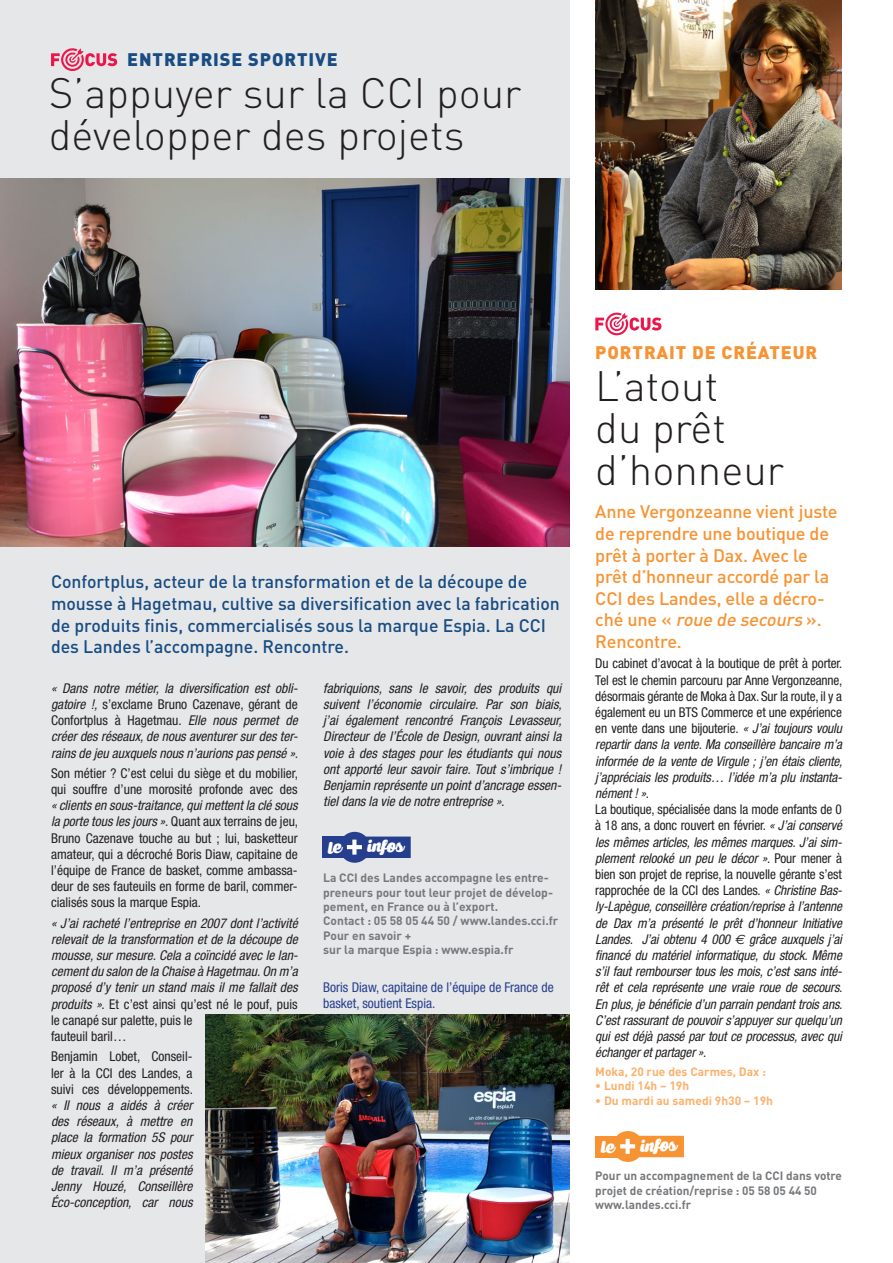
<style>
.page{position:relative;width:893px;height:1263px;background:#fff}
.page>*{position:absolute;margin:0;border:0;box-sizing:border-box;transform-origin:0 0}
.t1{font:300 42px/42px "DIN";color:#231f20}
.t2{font:500 18px/21.6px "DIN";color:#184c82}
.t3{font:500 18px/21.6px "DIN";letter-spacing:-.01em;color:#f79332}
.t4{font:900 18px "DIN";letter-spacing:.05em;color:#184c82}
.t5{font:900 18px "DIN";letter-spacing:.05em;color:#f79332}
.t6{font:16.65px "Caprica Script Personal Use";color:#fff}
.Texte_courant{font:italic condensed 13.5px/16.2px "Helvetica Neue";color:#231f20;text-align:justify}
.Texte_courant-2{font:condensed 13.5px/16.2px "Helvetica Neue";letter-spacing:-.005em;color:#231f20;text-align:justify}
.Texte_courant-3{font:condensed 13.5px/16.2px "Helvetica Neue";color:#253f8e}
.t7{font:700 12px/14.4px "DIN";color:#76787b}
.t8{font:700 12px "DIN";color:#fab16c}
.s1{font-style:normal}
.s2{font-style:italic}
.s3{font-family:"Euro Sans";font-stretch:normal}
</style>
<div class="page">
<div style="left:0;top:0;width:570px;height:1263px;background:#e6e7e9"></div>
<img style="left:0;top:179px;width:570px;height:367px">
<img style="left:595px;top:0;width:247px;height:289px">
<svg style="left:51px;top:48px;width:66px;height:23px"></svg>
<svg style="left:595px;top:313px;width:66px;height:22px"></svg>
<div style="left:595px;top:1136px;width:23px;height:21px;background:#f79332"></div>
<div style="left:322px;top:836px;width:23px;height:22px;background:#253f8e"></div>
<img style="left:205px;top:1015px;width:365px;height:248px">
<svg style="left:601px;top:1131px;width:83px;height:31px"></svg>
<svg style="left:343px;top:832px;width:68px;height:31px"></svg>
<p class="t4" style="left:127px;top:47px;width:212px">ENTREPRISE SPORTIVE</p>
<p class="t1" style="left:49px;top:71px;width:474px">S’appuyer sur la CCI pour développer des projets</p>
<p class="t2" style="left:51px;top:570px;width:510px">Confortplus, acteur de la transformation et de la découpe de mousse à Hagetmau, cultive sa diversification avec la fabrication de produits finis, commercialisés sous la marque Espia. La CCI des Landes l’accompagne. Rencontre.</p>
<p class="Texte_courant" style="left:51px;top:680px;width:249px">« Dans notre métier, la diversification est obli&shy;gatoire !, <span class="s1">s’exclame Bruno Cazenave, gérant de Confortplus à Hagetmau.</span> Elle nous permet de créer des réseaux, de nous aventurer sur des ter&shy;rains de jeu auxquels nous n’aurions pas pensé ».</p>
<p class="Texte_courant-2" style="left:51px;top:765px;width:249px">Son métier ? C’est celui du siège et du mobilier, qui souffre d’une morosité profonde avec des <span class="s2">« clients en sous-traitance, qui mettent la clé sous la porte tous les jours »</span>. Quant aux terrains de jeu, Bruno Cazenave touche au but ; lui, basketteur amateur, qui a décroché Boris Diaw, capitaine de l’équipe de France de basket, comme ambassa&shy;deur de ses fauteuils en forme de baril, commer&shy;cialisés sous la marque Espia.</p>
<p class="Texte_courant" style="left:51px;top:915px;width:248px;text-align:left">« J’ai racheté l’entreprise en 2007 dont l’activité relevait de la transformation et de la découpe de mousse, sur mesure. Cela a coïncidé avec le lan&shy;cement du salon de la Chaise à Hagetmau. On m’a proposé d’y tenir un stand mais il me fallait des produits »<span class="s1">. Et c’est ainsi qu’est né le pouf, puis le canapé sur palette, puis le<br>fauteuil baril…</span></p>
<p class="Texte_courant" style="left:51px;top:1048px;width:143px"><span class="s1">Benjamin Lobet, Conseil&shy;ler à la CCI des Landes, a suivi ces développements. </span>« Il nous a aidés à créer des réseaux, à mettre en place la formation 5S pour mieux organiser nos postes de travail. Il m’a présenté Jenny Houzé, Conseillère Éco-conception, car nous</p>
<p class="Texte_courant" style="left:323px;top:680px;width:240px">fabriquions, sans le savoir, des produits qui suivent l’économie circulaire. Par son biais, j’ai également rencontré François Levasseur, Directeur de l’École de Design, ouvrant ainsi la voie à des stages pour les étudiants qui nous ont apporté leur savoir faire. Tout s’imbrique !<br>Benjamin représente un point d’ancrage essen&shy;tiel dans la vie de notre entreprise ».</p>
<p class="t6" style="left:366px;top:836px;width:38px;rotate:-2deg">infos</p>
<p class="t7" style="left:323px;top:870px;width:231px">La CCI des Landes accompagne les entre&shy;preneurs pour tout leur projet de dévelop&shy;pement, en France ou à l’export.</p>
<p class="t7" style="left:323px;top:913px;width:237px">Contact : 05 58 05 44 50 / www.landes.cci.fr</p>
<p class="t7" style="left:323px;top:928px;width:90px">Pour en savoir +</p>
<p class="t7" style="left:323px;top:942px;width:192px">sur la marque Espia : www.espia.fr</p>
<p class="Texte_courant-3" style="left:323px;top:979px;width:232px">Boris Diaw, capitaine de l’équipe de France de basket, soutient Espia.</p>
<p class="t5" style="left:595px;top:341px;width:223px">PORTRAIT DE CRÉATEUR</p>
<p class="t1" style="left:595px;top:365px;width:125px">L’atout</p>
<p class="t1" style="left:595px;top:407px;width:190px">du prêt d’honneur</p>
<p class="t3" style="left:595px;top:500px;width:244px">Anne Vergonzeanne vient juste de reprendre une boutique de prêt à porter à Dax. Avec le prêt d’honneur accordé par la<br>CCI des Landes, elle a décro&shy;c h é u n e « <span class="s2">roue de secours</span> » .<br>Rencontre.</p>
<p class="Texte_courant-2" style="left:595px;top:655px;width:249px">Du cabinet d’avocat à la boutique de prêt à porter.<br>Tel est le chemin parcouru par Anne Vergonzeanne, désormais gérante de Moka à Dax. Sur la route, il y a également eu un BTS Commerce et une expérience en vente dans une bijouterie. <span class="s2">« J’ai toujours voulu repartir dans la vente. Ma conseillère bancaire m’a informée de la vente de Virgule ; j’en étais cliente, j’appréciais les produits… l’idée m’a plu instanta&shy;nément ! »</span>.</p>
<p class="Texte_courant" style="left:595px;top:801px;width:249px"><span class="s1">La boutique, spécialisée dans la mode enfants de 0 à 18 ans, a donc rouvert en février.</span> « J’ai conservé les mêmes articles, les mêmes marques. J’ai sim&shy;plement relooké un peu le décor »<span class="s1">. Pour mener à bien son projet de reprise, la nouvelle gérante s’est rapprochée de la CCI des Landes.</span> « Christine Bas&shy;ly-Lapègue, conseillère création/reprise à l’antenne de Dax m’a présenté le prêt d’honneur Initiative Landes. J’ai obtenu 4 000 <span class="s3">€</span> grâce auxquels j’ai financé du matériel informatique, du stock. Même s’il faut rembourser tous les mois, c’est sans inté&shy;rêt et cela représente une vraie roue de secours.<br>En plus, je bénéficie d’un parrain pendant trois ans.<br>C’est rassurant de pouvoir s’appuyer sur quelqu’un qui est déjà passé par tout ce processus, avec qui échanger et partager »<span class="s1">.</span></p>
<p class="t8" style="left:595px;top:1063px;width:172px">Moka, 20 rue des Carmes, Dax :</p>
<p class="t8" style="left:595px;top:1078px;width:95px">• Lundi 14h – 19h</p>
<p class="t8" style="left:595px;top:1092px;width:179px">• Du mardi au samedi 9h30 – 19h</p>
<p class="t6" style="left:639px;top:1136px;width:38px;rotate:-2deg">infos</p>
<p class="t7" style="left:595px;top:1168px;width:248px">Pour un accompagnement de la CCI dans votre projet de création/reprise : 05 58 05 44 50 www.landes.cci.fr</p>
</div>
